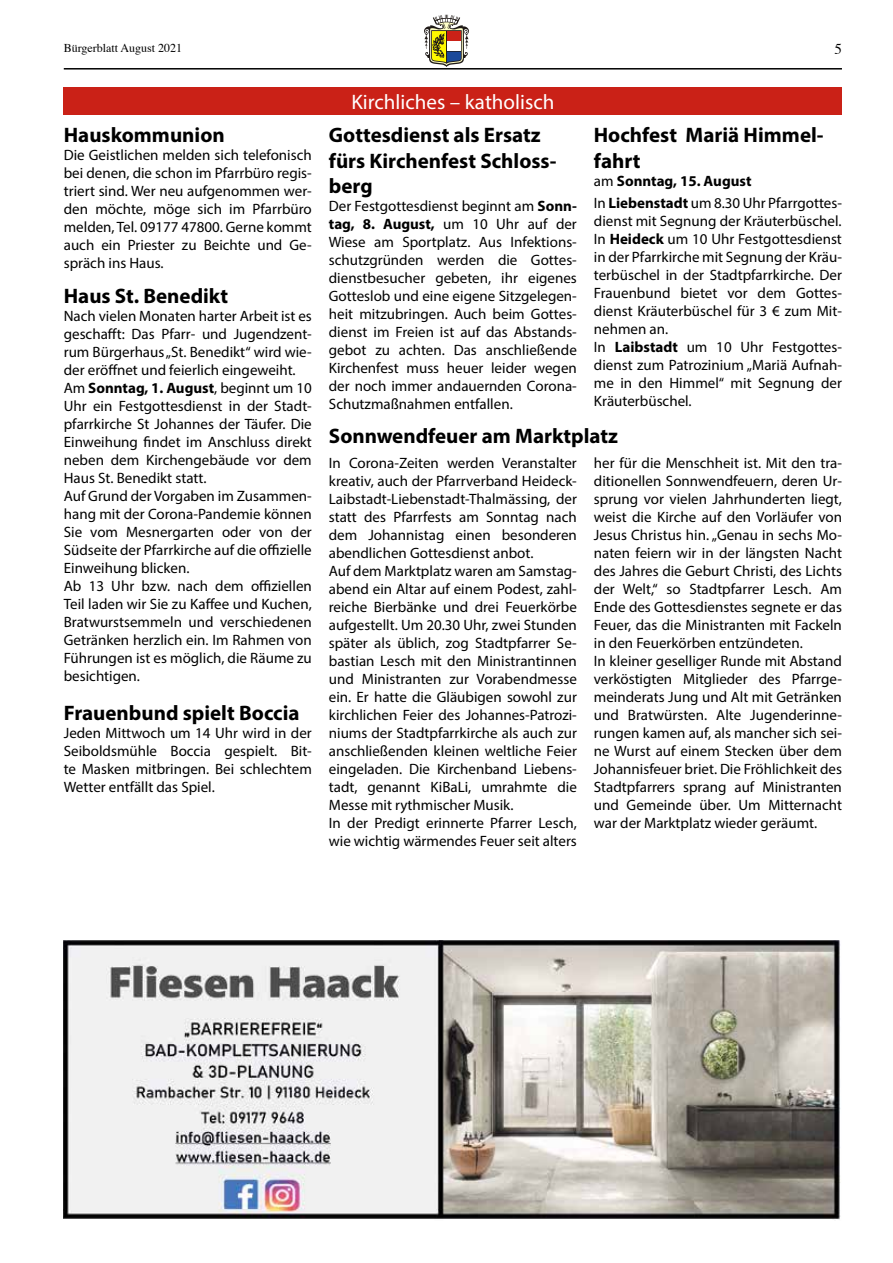
<style>
.page{position:relative;width:893px;height:1263px;background:#fff}
.page>*{position:absolute;margin:0;border:0;box-sizing:border-box;transform-origin:0 0}
.t1{font:700 21px/25.2px "Myriad Pro";color:#000}
.t2{font:21px "Myriad Pro";color:#fff}
.t3{font:15px/18px "Myriad Pro";color:#000}
.t4{font:700 15px/22.2px "Myriad Pro";color:#000}
.t5{font:15px "Times";color:#000}
.t6{font:12px "Times";color:#000}
.s1{font-weight:700}
.s2{font-weight:400}
</style>
<div class="page">
<hr style="left:64px;top:68px;width:778px;height:2px;background:#000">
<svg style="left:424px;top:15px;width:45px;height:52px"></svg>
<div style="left:64px;top:87px;width:778px;height:28px;background:#ca2117"></div>
<img style="left:64px;top:941px;width:777px;height:279px">
<p class="t6" style="left:64px;top:36px;width:120px">Bürgerblatt August 2021</p>
<p class="t5" style="left:834px;top:35px;width:9px">5</p>
<h1 class="t1" style="left:64px;top:122px;width:162px">Hauskommunion</h1>
<p class="t3" style="left:64px;top:146px;width:250px;text-align:justify">Die Geistlichen melden sich telefonisch bei denen, die schon im Pfarrbüro regis&shy;triert sind. Wer neu aufgenommen wer&shy;den möchte, möge sich im Pfarrbüro melden, Tel. 09177 47800. Gerne kommt auch ein Priester zu Beichte und Ge&shy;spräch ins Haus.</p>
<h1 class="t1" style="left:64px;top:282px;width:166px">Haus St. Benedikt</h1>
<p class="t3" style="left:64px;top:306px;width:250px">Nach vielen Monaten harter Arbeit ist es geschafft: Das Pfarr- und Jugendzent&shy;rum Bürgerhaus „St. Benedikt“ wird wie&shy;der eröffnet und feierlich eingeweiht.<br>Am <span class="s1">Sonntag, 1. August</span>, beginnt um 10<br>Uhr ein Festgottesdienst in der Stadt&shy;pfarrkirche St Johannes der Täufer. Die Einweihung findet im Anschluss direkt neben dem Kirchengebäude vor dem Haus St. Benedikt statt.<br>Auf Grund der Vorgaben im Zusammen&shy;hang mit der Corona-Pandemie können Sie vom Mesnergarten oder von der Südseite der Pfarrkirche auf die offizielle Einweihung blicken.<br>Ab 13 Uhr bzw. nach dem offiziellen Teil laden wir Sie zu Kaffee und Kuchen, Bratwurstsemmeln und verschiedenen Getränken herzlich ein. Im Rahmen von Führungen ist es möglich, die Räume zu besichtigen.</p>
<h1 class="t1" style="left:64px;top:699px;width:237px">Frauenbund spielt Boccia</h1>
<p class="t3" style="left:64px;top:723px;width:250px;text-align:justify">Jeden Mittwoch um 14 Uhr wird in der Seiboldsmühle Boccia gespielt. Bit&shy;te Masken mitbringen. Bei schlechtem Wetter entfällt das Spiel.</p>
<h1 class="t2" style="left:351px;top:89px;width:205px">Kirchliches – katholisch</h1>
<h1 class="t1" style="left:594px;top:122px;width:231px">Hochfest Mariä Himmel&shy;fahrt</h1>
<p class="t4" style="left:594px;top:169px;width:250px"><span class="s2">am</span> Sonntag, 15. August<br><span class="s2">In</span> Liebenstadt <span class="s2">um 8.30 Uhr Pfarrgottes-</span></p>
<p class="t3" style="left:594px;top:211px;width:250px">dienst mit Segnung der Kräuterbüschel.<br>In <span class="s1">Heideck</span> um 10 Uhr Festgottesdienst in der Pfarrkirche mit Segnung der Kräu&shy;terbüschel in der Stadtpfarrkirche. Der Frauenbund bietet vor dem Gottes&shy;dienst Kräuterbüschel für 3 € zum Mit&shy;nehmen an.<br>In <span class="s1">Laibstadt</span> um 10 Uhr Festgottes&shy;dienst zum Patrozinium „Mariä Aufnah&shy;me in den Himmel“ mit Segnung der Kräuterbüschel.</p>
<h1 class="t1" style="left:329px;top:423px;width:291px">Sonnwendfeuer am Marktplatz</h1>
<p class="t3" style="left:329px;top:453px;width:250px">In Corona-Zeiten werden Veranstalter kreativ, auch der Pfarrverband Heideck-Laibstadt-Liebenstadt-Thalmässing, der statt des Pfarrfests am Sonntag nach dem Johannistag einen besonderen abendlichen Gottesdienst anbot.<br>Auf dem Marktplatz waren am Samstag&shy;abend ein Altar auf einem Podest, zahl&shy;reiche Bierbänke und drei Feuerkörbe aufgestellt. Um 20.30 Uhr, zwei Stunden später als üblich, zog Stadtpfarrer Se&shy;bastian Lesch mit den Ministrantinnen und Ministranten zur Vorabendmesse ein. Er hatte die Gläubigen sowohl zur kirchlichen Feier des Johannes-Patrozi&shy;niums der Stadtpfarrkirche als auch zur anschließenden kleinen weltliche Feier eingeladen. Die Kirchenband Liebens&shy;tadt, genannt KiBaLi, umrahmte die Messe mit rythmischer Musik.<br>In der Predigt erinnerte Pfarrer Lesch, wie wichtig wärmendes Feuer seit alters</p>
<h1 class="t1" style="left:329px;top:122px;width:229px">Gottesdienst als Ersatz fürs Kirchenfest Schloss&shy;berg</h1>
<p class="t3" style="left:329px;top:196px;width:250px;text-align:justify">Der Festgottesdienst beginnt am <span class="s1">Sonn&shy;tag, 8. August,</span> um 10 Uhr auf der Wiese am Sportplatz. Aus Infektions&shy;schutzgründen werden die Gottes&shy;dienstbesucher gebeten, ihr eigenes Gotteslob und eine eigene Sitzgelegen&shy;heit mitzubringen. Auch beim Gottes&shy;dienst im Freien ist auf das Abstands&shy;gebot zu achten. Das anschließende Kirchenfest muss heuer leider wegen der noch immer andauernden Corona-Schutzmaßnahmen entfallen.</p>
<p class="t3" style="left:594px;top:453px;width:250px">her für die Menschheit ist. Mit den tra&shy;ditionellen Sonnwendfeuern, deren Ur&shy;sprung vor vielen Jahrhunderten liegt, weist die Kirche auf den Vorläufer von Jesus Christus hin. „Genau in sechs Mo&shy;naten feiern wir in der längsten Nacht des Jahres die Geburt Christi, des Lichts der Welt,“ so Stadtpfarrer Lesch. Am Ende des Gottesdienstes segnete er das Feuer, das die Ministranten mit Fackeln in den Feuerkörben entzündeten.<br>In kleiner geselliger Runde mit Abstand verköstigten Mitglieder des Pfarrge&shy;meinderats Jung und Alt mit Getränken und Bratwürsten. Alte Jugenderinne&shy;rungen kamen auf, als mancher sich sei&shy;ne Wurst auf einem Stecken über dem Johannisfeuer briet. Die Fröhlichkeit des Stadtpfarrers sprang auf Ministranten und Gemeinde über. Um Mitternacht war der Marktplatz wieder geräumt.</p>
</div>
